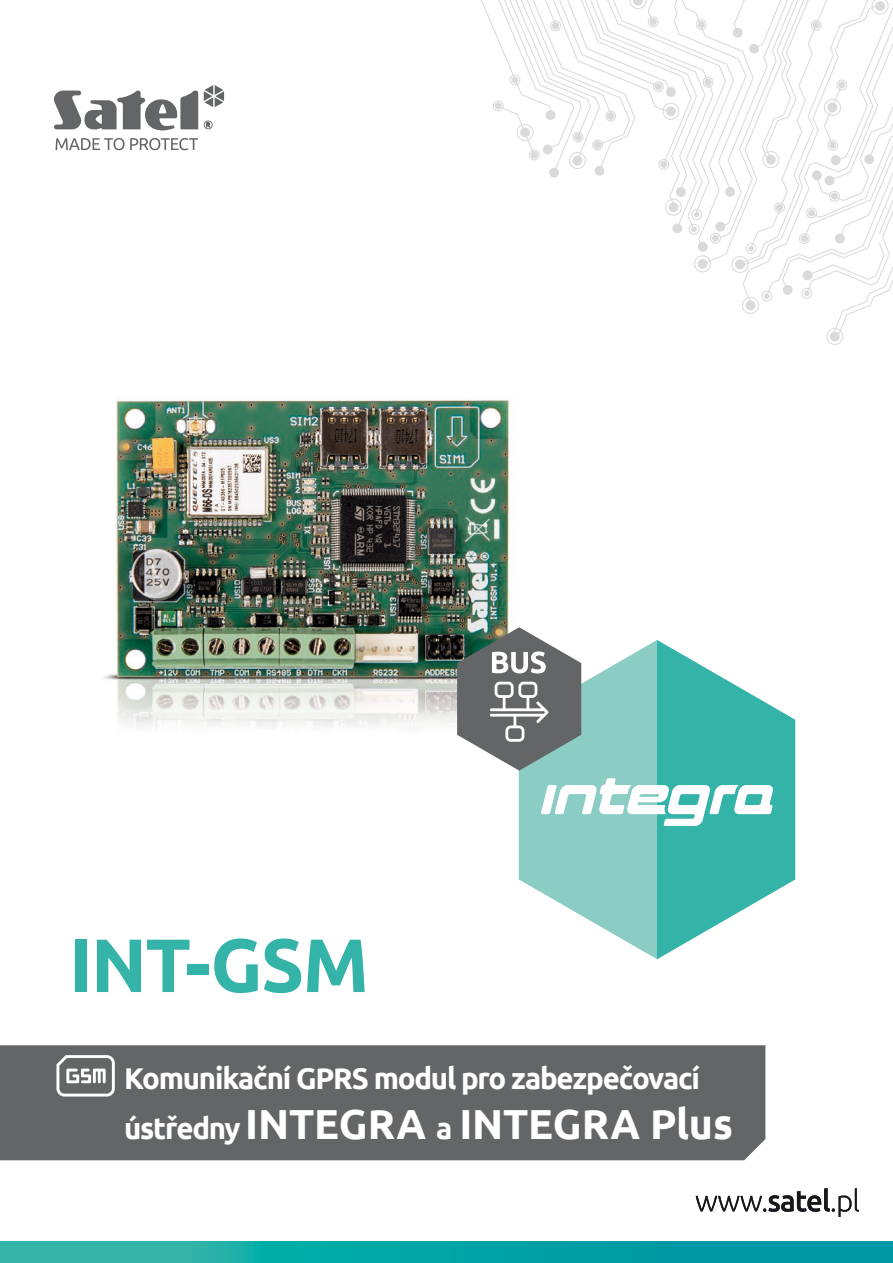
<style>
.page{position:relative;width:893px;height:1263px;background:#fff}
.page>*{position:absolute;margin:0;border:0;box-sizing:border-box;transform-origin:0 0}
.t1{font:700 75.6px "Ubuntu";letter-spacing:-.02em;color:#34b3a8}
.t2{font:700 42px "Ubuntu";letter-spacing:-.005em;color:#fff}
.t3{font:700 30px "Ubuntu";letter-spacing:-.04em;color:#fff}
.s1{font-size:30px}
</style>
<div class="page">
<img style="left:0;top:91px;width:893px;height:1151px">
<svg style="left:0;top:1242px;width:893px;height:21px;background:#0da5a5"></svg>
<svg style="left:457px;top:627px;width:338px;height:332px"></svg>
<svg style="left:476px;top:0;width:417px;height:345px"></svg>
<div style="left:0;top:1045px;width:765px;height:115px;background:#646567"></div>
<svg style="left:54px;top:90px;width:144px;height:41px"></svg>
<svg style="left:204px;top:85px;width:20px;height:22px"></svg>
<svg style="left:204px;top:120px;width:9px;height:9px"></svg>
<svg style="left:56px;top:138px;width:142px;height:12px"></svg>
<svg style="left:56px;top:1055px;width:59px;height:41px"></svg>
<svg style="left:696px;top:1188px;width:163px;height:29px"></svg>
<h1 class="t1" style="left:69px;top:919px;width:301px">INT-GSM</h1>
<p class="t3" style="left:124px;top:1060px;width:577px">Komunikační GPRS modul pro zabezpečovací</p>
<h2 class="t2" style="left:124px;top:1099px;width:610px"><span class="s1">ústředny</span> INTEGRA <span class="s1">a</span> INTEGRA Plus</h2>
</div>
